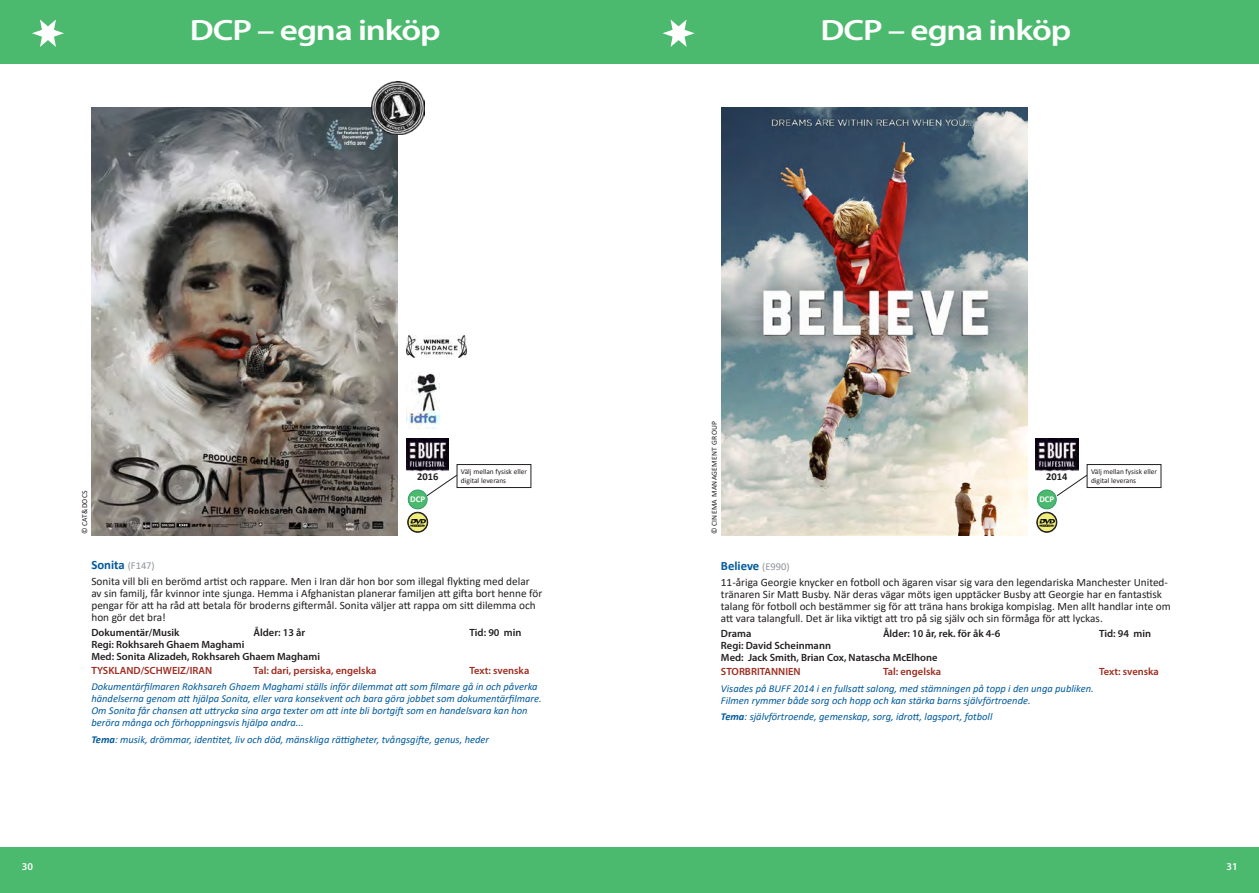
<style>
.page{position:relative;width:1259px;height:893px;background:#fff}
.page>*{position:absolute;margin:0;border:0;box-sizing:border-box;transform-origin:0 0}
.t1{font:600 29.4px "Myriad Pro";letter-spacing:-.03em;color:#fff;scale:1.19 1}
.t2{font:700 12.75px "Calibri";color:#005a9c}
.t3{font:11.25px/12px "Calibri";color:#231f20}
.t4{font:italic 10.5px/12px "Calibri";color:#005a9c}
.t5{font:600 10.5px/12px "Myriad Pro";color:#231f20}
.t6{font:600 10.5px "Myriad Pro";color:#9d2c20}
.t7{font:700 10.5px "Calibri";color:#231f20}
.t8{font:600 10.5px "Myriad Pro";color:#fff}
.t9{font:700 8.85px "Calibri";color:#fff}
.t10{font:7.65px "Calibri";letter-spacing:.04em;color:#231f20}
.t11{font:7.35px/9px "Calibri";color:#231f20}
.s1{font-weight:400;font-size:10.5px;color:#8f9399}
.s2{font-weight:700}
</style>
<div class="page">
<div style="left:0;top:0;width:629px;height:63px;background:#4bba6e"></div>
<div style="left:0;top:847px;width:629px;height:46px;background:#4bba6e"></div>
<div style="left:630px;top:847px;width:629px;height:46px;background:#4bba6e"></div>
<div style="left:630px;top:0;width:629px;height:63px;background:#4bba6e"></div>
<svg style="left:32px;top:19px;width:32px;height:28px"></svg>
<svg style="left:662px;top:19px;width:32px;height:28px"></svg>
<img style="left:721px;top:108px;width:306px;height:427px">
<img style="left:1035px;top:439px;width:43px;height:33px">
<div style="left:1037px;top:490px;width:19px;height:19px;background:#4bba6e;border-radius:50%"></div>
<div style="left:1037px;top:490px;width:19px;height:19px;border:1px solid #339e6d;border-radius:50%"></div>
<svg style="left:1037px;top:513px;width:19px;height:19px"></svg>
<div style="left:1036px;top:512px;width:21px;height:20px;border:1px solid #231f20;border-radius:50%"></div>
<div style="left:1037px;top:513px;width:19px;height:19px;border:1px solid #231f20;border-radius:50%"></div>
<img style="left:1039px;top:519px;width:15px;height:7px">
<img style="left:92px;top:108px;width:306px;height:427px">
<img style="left:406px;top:439px;width:43px;height:33px">
<img style="left:371px;top:81px;width:53px;height:54px">
<img style="left:406px;top:373px;width:33px;height:56px">
<img style="left:406px;top:336px;width:61px;height:21px">
<div style="left:408px;top:490px;width:19px;height:19px;background:#4bba6e;border-radius:50%"></div>
<div style="left:408px;top:490px;width:19px;height:19px;border:1px solid #339e6d;border-radius:50%"></div>
<svg style="left:408px;top:513px;width:19px;height:19px"></svg>
<div style="left:408px;top:512px;width:20px;height:20px;border:1px solid #231f20;border-radius:50%"></div>
<div style="left:408px;top:513px;width:19px;height:19px;border:1px solid #231f20;border-radius:50%"></div>
<img style="left:410px;top:519px;width:15px;height:7px">
<svg style="left:426px;top:474px;width:31px;height:22px"></svg>
<div style="left:457px;top:464px;width:74px;height:24px;border:1px solid #231f20"></div>
<svg style="left:1056px;top:475px;width:30px;height:21px"></svg>
<div style="left:1086px;top:464px;width:75px;height:24px;border:1px solid #231f20"></div>
<h1 class="t1" style="left:190px;top:12px;width:212px">DCP – egna inköp</h1>
<h1 class="t1" style="left:820px;top:12px;width:212px">DCP – egna inköp</h1>
<p class="t10" style="left:79px;top:534px;width:46px;rotate:-90deg">© CAT&amp;DOCS</p>
<p class="t7" style="left:417px;top:469px;width:23px">2016</p>
<p class="t9" style="left:410px;top:493px;width:16px">DCP</p>
<p class="t10" style="left:709px;top:534px;width:115px;rotate:-90deg">© CINEMA MANAGEMENT GROUP</p>
<p class="t11" style="left:461px;top:467px;width:68px">Välj mellan fysisk eller digital leverans</p>
<p class="t11" style="left:1091px;top:467px;width:68px">Välj mellan fysisk eller digital leverans</p>
<p class="t7" style="left:1046px;top:469px;width:23px">2014</p>
<p class="t9" style="left:1039px;top:493px;width:16px">DCP</p>
<p class="t2" style="left:91px;top:555px;width:65px">Sonita <span class="s1">(F147)</span></p>
<p class="t3" style="left:91px;top:575px;width:452px">Sonita vill bli en berömd artist och rappare. Men i Iran där hon bor som illegal flykting med delar av sin familj, får kvinnor inte sjunga. Hemma i Afghanistan planerar familjen att gifta bort henne för pengar för att ha råd att betala för broderns giftermål. Sonita väljer att rappa om sitt dilemma och hon gör det bra!</p>
<p class="t5" style="left:91px;top:626px;width:90px">Dokumentär/Musik</p>
<p class="t5" style="left:253px;top:626px;width:53px">Ålder: 13 år</p>
<p class="t5" style="left:469px;top:626px;width:53px">Tid: 90 min</p>
<p class="t5" style="left:91px;top:638px;width:230px">Regi: Rokhsareh Ghaem Maghami<br>Med: Sonita Alizadeh, Rokhsareh Ghaem Maghami</p>
<p class="t6" style="left:91px;top:664px;width:122px">TYSKLAND/SCHWEIZ/IRAN</p>
<p class="t6" style="left:253px;top:664px;width:124px">Tal: dari, persiska, engelska</p>
<p class="t6" style="left:469px;top:664px;width:61px">Text: svenska</p>
<p class="t4" style="left:91px;top:680px;width:452px">Dokumentärfilmaren Rokhsareh Ghaem Maghami ställs inför dilemmat att som filmare gå in och påverka händelserna genom att hjälpa Sonita, eller vara konsekvent och bara göra jobbet som dokumentärfilmare.<br>Om Sonita får chansen att uttrycka sina arga texter om att inte bli bortgift som en handelsvara kan hon beröra många och förhoppningsvis hjälpa andra...</p>
<p class="t4" style="left:91px;top:733px;width:399px"><span class="s2">Tema</span>: musik, drömmar, identitet, liv och död, mänskliga rättigheter, tvångsgifte, genus, heder</p>
<p class="t2" style="left:721px;top:556px;width:70px">Believe <span class="s1">(E990)</span></p>
<p class="t3" style="left:721px;top:576px;width:451px">11-åriga Georgie knycker en fotboll och ägaren visar sig vara den legendariska Manchester United&shy;tränaren Sir Matt Busby. När deras vägar möts igen upptäcker Busby att Georgie har en fantastisk talang för fotboll och bestämmer sig för att träna hans brokiga kompislag. Men allt handlar inte om att vara talangfull. Det är lika viktigt att tro på sig själv och sin förmåga för att lyckas.</p>
<p class="t5" style="left:721px;top:627px;width:32px">Drama</p>
<p class="t5" style="left:883px;top:627px;width:119px">Ålder: 10 år, rek. för åk 4-6</p>
<p class="t5" style="left:1099px;top:627px;width:53px">Tid: 94 min</p>
<p class="t5" style="left:721px;top:639px;width:218px">Regi: David Scheinmann<br>Med: Jack Smith, Brian Cox, Natascha McElhone</p>
<p class="t6" style="left:721px;top:665px;width:81px">STORBRITANNIEN</p>
<p class="t6" style="left:883px;top:665px;width:60px">Tal: engelska</p>
<p class="t6" style="left:1099px;top:665px;width:61px">Text: svenska</p>
<p class="t4" style="left:721px;top:682px;width:374px">Visades på BUFF 2014 i en fullsatt salong, med stämningen på topp i den unga publiken.<br>Filmen rymmer både sorg och hopp och kan stärka barns självförtroende.</p>
<p class="t4" style="left:721px;top:710px;width:273px"><span class="s2">Tema</span>: självförtroende, gemenskap, sorg, idrott, lagsport, fotboll</p>
<p class="t8" style="left:22px;top:859px;width:13px">30</p>
<p class="t8" style="left:1226px;top:859px;width:13px">31</p>
</div>
